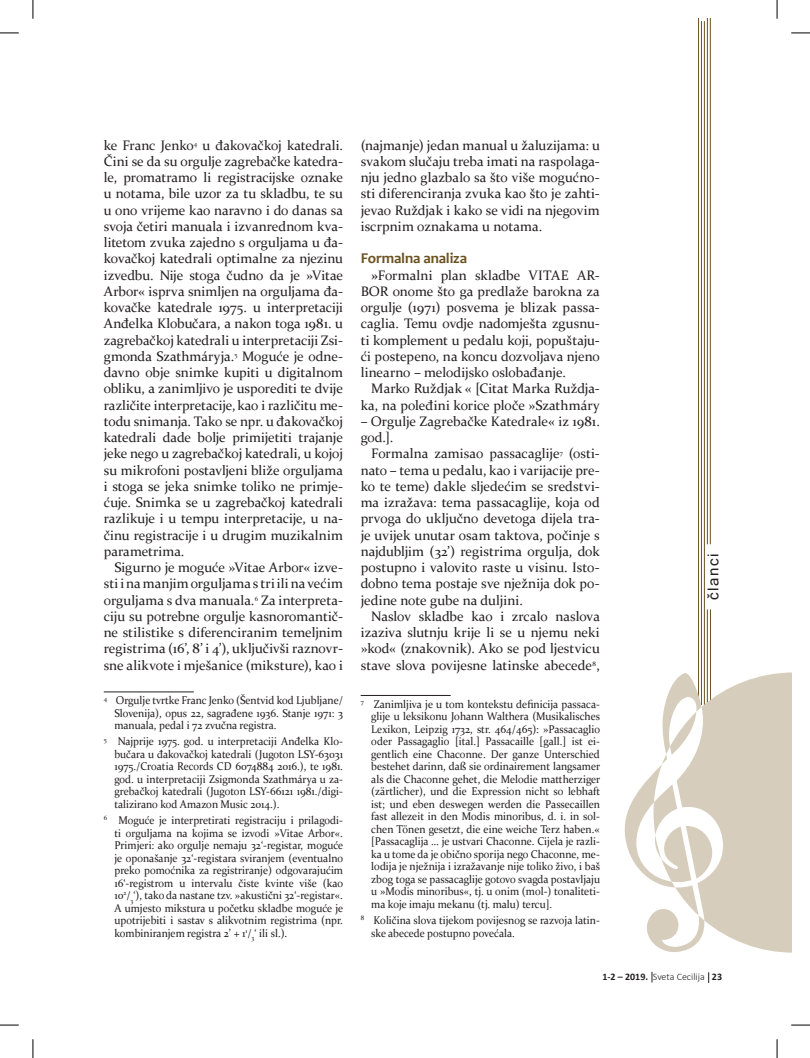
<style>
.page{position:relative;width:810px;height:1058px;background:#fff}
.page>*{position:absolute;margin:0;border:0;box-sizing:border-box;transform-origin:0 0}
.t1{font:700 15px "Candara";letter-spacing:-.01em;color:#6b5220}
.t2{font:15px "Microsoft Sans Serif";letter-spacing:.1em;color:#231f20}
.t3{font:13.75px/16.2px "Constantia";color:#231f20;text-align:justify}
.t4{font:11.25px/12.5px "Constantia";color:#231f20;text-align:justify;scale:.94 1}
.t5{font:300 10px "Calibri";color:#231f20}
.s1{font-weight:700}
</style>
<div class="page">
<hr style="left:701px;top:21px;width:1px;height:684px;background:#6b5220">
<hr style="left:710px;top:19px;width:1px;height:525px;background:#6b5220">
<hr style="left:698px;top:19px;width:1px;height:686px;background:#6b5220">
<hr style="left:707px;top:19px;width:1px;height:525px;background:#6b5220">
<hr style="left:704px;top:21px;width:1px;height:684px;background:#6b5220">
<hr style="left:707px;top:609px;width:1px;height:96px;background:#6b5220">
<hr style="left:710px;top:609px;width:1px;height:96px;background:#6b5220">
<svg style="left:624px;top:671px;width:167px;height:282px"></svg>
<hr style="left:104px;top:692px;width:90px;height:1px;background:#231f20">
<hr style="left:361px;top:695px;width:90px;height:1px;background:#231f20">
<svg style="left:0;top:32px;width:19px;height:2px"></svg>
<svg style="left:791px;top:32px;width:19px;height:2px"></svg>
<svg style="left:0;top:1024px;width:19px;height:2px"></svg>
<svg style="left:791px;top:1024px;width:19px;height:2px"></svg>
<svg style="left:32px;top:0;width:2px;height:19px"></svg>
<svg style="left:32px;top:1039px;width:2px;height:19px"></svg>
<svg style="left:776px;top:0;width:2px;height:19px"></svg>
<svg style="left:776px;top:1039px;width:2px;height:19px"></svg>
<p class="t3" style="left:104px;top:138px;width:241px">ke Franc Jenko<sup>4</sup> u đakovačkoj katedrali.<br>Čini se da su orgulje zagrebačke katedra&shy;le, promatramo li registracijske oznake u notama, bile uzor za tu skladbu, te su u ono vrijeme kao naravno i do danas sa svoja četiri manuala i izvanrednom kva&shy;litetom zvuka zajedno s orguljama u đa&shy;kovačkoj katedrali optimalne za njezinu izvedbu. Nije stoga čudno da je »Vitae Arbor« isprva snimljen na orguljama đa&shy;kovačke katedrale 1975. u interpretaciji Anđelka Klobučara, a nakon toga 1981. u zagrebačkoj katedrali u interpretaciji Zsi&shy;gmonda Szathmáryja.<sup>5</sup> Moguće je odne&shy;davno obje snimke kupiti u digitalnom obliku, a zanimljivo je usporediti te dvije različite interpretacije,kao i različitu me&shy;todu snimanja. Tako se npr. u đakovačkoj katedrali dade bolje primijetiti trajanje jeke nego u zagrebačkoj katedrali, u kojoj su mikrofoni postavljeni bliže orguljama i stoga se jeka snimke toliko ne primje&shy;ćuje. Snimka se u zagrebačkoj katedrali razlikuje i u tempu interpretacije, u na&shy;činu registracije i u drugim muzikalnim parametrima.</p>
<p class="t3" style="left:104px;top:560px;width:241px;text-indent:11px">Sigurno je moguće »Vitae Arbor« izve&shy;sti i na manjim orguljama s tri ili na većim orguljama s dva manuala.<sup>6</sup> Za interpreta&shy;ciju su potrebne orgulje kasnoromantič&shy;ne stilistike s diferenciranim temeljnim registrima (16’, 8’ i 4’), uključivši raznovr&shy;sne alikvote i mješanice (miksture), kao i</p>
<p class="t4" style="left:114px;top:695px;width:245px;text-indent:-11px"><sup>4</sup> Orgulje tvrtke Franc Jenko (Šentvid kod Ljubljane/ Slovenija), opus 22, sagrađene 1936. Stanje 1971: 3 manuala, pedal i 72 zvučna registra.</p>
<p class="t4" style="left:114px;top:736px;width:245px;text-indent:-11px"><sup>5</sup> Najprije 1975. god. u interpretaciji Anđelka Klo&shy;bučara u đakovačkoj katedrali (Jugoton LSY-63031<br>1975./Croatia Records CD 6074884 2016.), te 1981. god. u interpretaciji Zsigmonda Szathmárya u za&shy;grebačkoj katedrali (Jugoton LSY-66121 1981./digi&shy;talizirano kod Amazon Music 2014.).</p>
<p class="t4" style="left:114px;top:815px;width:245px;text-indent:-11px"><sup>6</sup> Moguće je interpretirati registraciju i prilagodi&shy;ti orguljama na kojima se izvodi »Vitae Arbor«.<br>Primjeri: ako orgulje nemaju 32‘-registar, moguće je oponašanje 32‘-registara sviranjem (eventualno preko pomoćnika za registriranje) odgovarajućim 16‘-registrom u intervalu čiste kvinte više (kao 10<sup>2</sup>/<sub>3</sub>‘), tako da nastane tzv. »akustični 32‘-registar«.<br>A umjesto mikstura u početku skladbe moguće je upotrijebiti i sastav s alikvotnim registrima (npr. kombiniranjem registra 2’ + 1<sup>1</sup>/<sub>3</sub>‘ ili sl.).</p>
<p class="t3" style="left:361px;top:138px;width:241px">(najmanje) jedan manual u žaluzijama: u svakom slučaju treba imati na raspolaga&shy;nju jedno glazbalo sa što više mogućno&shy;sti diferenciranja zvuka kao što je zahti&shy;jevao Ruždjak i kako se vidi na njegovim iscrpnim oznakama u notama.</p>
<p class="t1" style="left:361px;top:252px;width:108px">Formalna analiza</p>
<p class="t3" style="left:361px;top:268px;width:241px;text-indent:11px"><span class="s1">»</span>Formalni plan skladbe VITAE AR-BOR onome što ga predlaže barokna za orgulje (1971) posvema je blizak passa&shy;caglia. Temu ovdje nadomješta zgusnu&shy;ti komplement u pedalu koji, popuštaju&shy;ći postepeno, na koncu dozvoljava njeno linearno – melodijsko oslobađanje.</p>
<p class="t3" style="left:361px;top:382px;width:241px;text-align:right">Marko Ruždjak « [Citat Marka Ruždja&shy;ka, na poleđini korice ploče »Szathmáry</p>
<p class="t3" style="left:361px;top:414px;width:241px">– Orgulje Zagrebačke Katedrale« iz 1981. god.].</p>
<p class="t3" style="left:361px;top:447px;width:241px;text-indent:11px">Formalna zamisao passacaglije<sup>7</sup> (osti&shy;nato – tema u pedalu, kao i varijacije pre&shy;ko te teme) dakle sljedećim se sredstvi&shy;ma izražava: tema passacaglije, koja od prvoga do uključno devetoga dijela tra&shy;je uvijek unutar osam taktova, počinje s najdubljim (32’) registrima orgulja, dok postupno i valovito raste u visinu. Isto&shy;dobno tema postaje sve nježnija dok po&shy;jedine note gube na duljini.</p>
<p class="t3" style="left:361px;top:609px;width:241px;text-indent:11px">Naslov skladbe kao i zrcalo naslova izaziva slutnju krije li se u njemu neki »kod« (znakovnik). Ako se pod ljestvicu stave slova povijesne latinske abecede<sup>8</sup>,</p>
<p class="t4" style="left:371px;top:699px;width:245px;text-indent:-11px"><sup>7</sup> Zanimljiva je u tom kontekstu definicija passaca&shy;glije u leksikonu Johann Walthera (Musikalisches Lexikon, Leipzig 1732, str. 464/465): »Passacaglio oder Passagaglio [ital.] Passacaille [gall.] ist ei&shy;gentlich eine Chaconne. Der ganze Unterschied bestehet darinn, daß sie ordinairement langsamer als die Chaconne gehet, die Melodie mattherziger (zärtlicher), und die Expression nicht so lebhaft ist; und eben deswegen werden die Passecaillen fast allezeit in den Modis minoribus, d. i. in sol&shy;chen Tönen gesetzt, die eine weiche Terz haben.« [Passacaglija … je ustvari Chaconne. Cijela je razli&shy;ka u tome da je obično sporija nego Chaconne, me&shy;lodija je nježnija i izražavanje nije toliko živo, i baš zbog toga se passacaglije gotovo svagda postavljaju u »Modis minoribus«, tj. u onim (mol-) tonaliteti&shy;ma koje imaju mekanu (tj. malu) tercu].</p>
<p class="t4" style="left:371px;top:915px;width:245px;text-indent:-11px"><sup>8</sup> Količina slova tijekom povijesnog se razvoja latin&shy;ske abecede postupno povećala.</p>
<p class="t2" style="left:705px;top:600px;width:48px;rotate:-90deg">članci</p>
<p class="t5" style="left:602px;top:972px;width:121px"><span class="s1">1-2 – 2019.</span> Sveta Cecilija <span class="s1">23</span></p>
</div>
